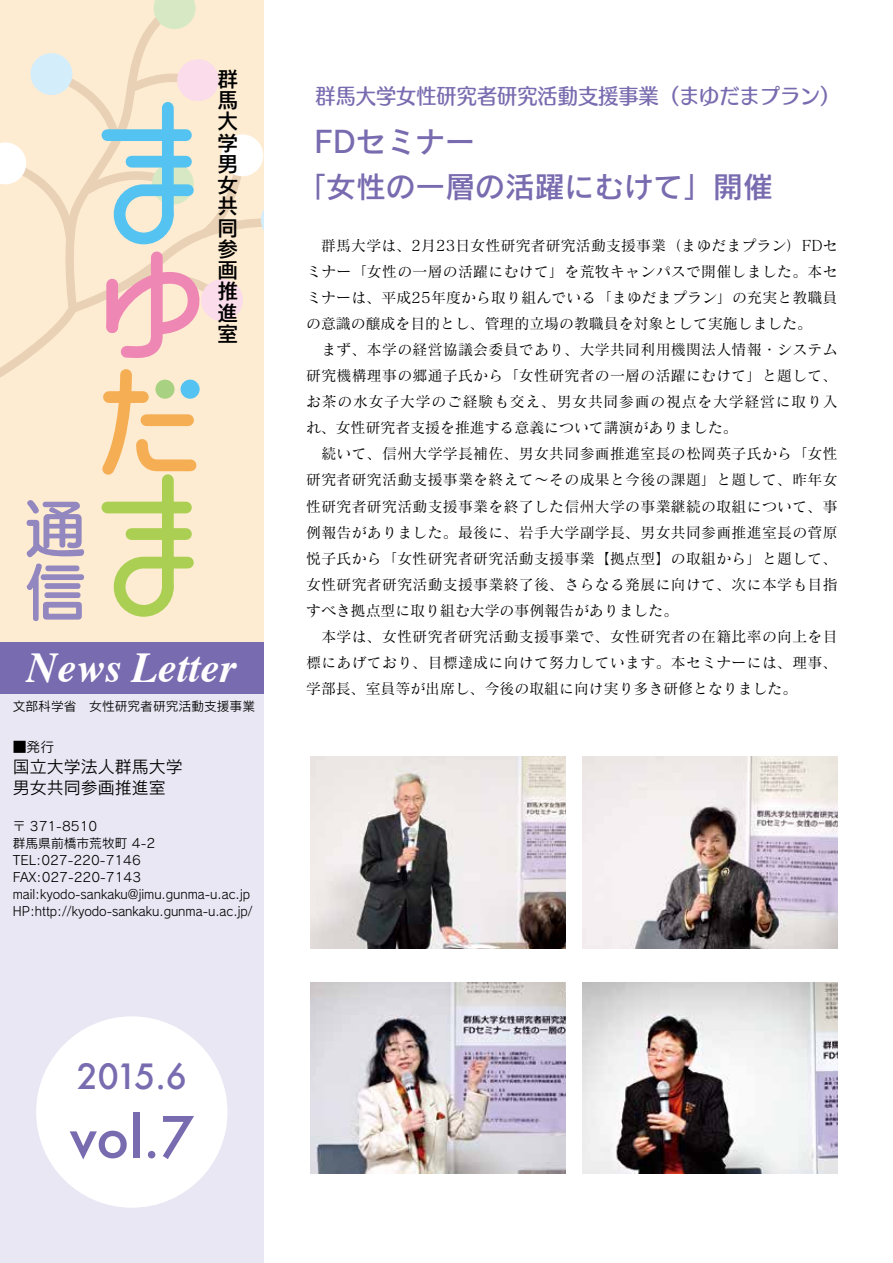
<style>
.page{position:relative;width:893px;height:1263px;background:#fff}
.page>*{position:absolute;margin:0;border:0;box-sizing:border-box;transform-origin:0 0}
.t1{font:63.75px "Seurat Pro DB";color:#9387bf}
.t2{font:500 55.35px "Futura";color:#796baf}
.t3{font:italic 700 42.45px "Times";color:#fff}
.t4{font:500 34.05px "Futura";color:#796baf}
.t5{font:29.7px/45.2px "Rodin Pro DB";color:#796baf}
.t6{font:21.3px "Humming Std D";color:#796baf;scale:.95 1}
.t7{font:21.3px "Rodin Pro DB";color:#000}
.t8{font:16.95px/21.3px "Rodin Pro M";color:#000}
.t9{font:14.85px/26.1px "Matisse Pro M";letter-spacing:.02em;color:#000}
.t10{font:13.8px "Rodin Pro M";color:#000}
.t11{font:12.75px/17px "Rodin Pro M";color:#000}
</style>
<div class="page">
<div style="left:0;top:621px;width:264px;height:642px;background:#e9e7f3"></div>
<div style="left:0;top:0;width:264px;height:642px;background:#feecd2"></div>
<div style="left:221px;top:134px;width:42px;height:42px;background:#fff;border-radius:50%"></div>
<svg style="left:261px;top:209px;width:3px;height:22px"></svg>
<div style="left:162px;top:480px;width:12px;height:106px;background:#aacf52"></div>
<div style="left:107px;top:502px;width:79px;height:11px;background:#aacf52"></div>
<div style="left:131px;top:528px;width:55px;height:12px;background:#aacf52"></div>
<svg style="left:113px;top:551px;width:81px;height:66px"></svg>
<svg style="left:0;top:0;width:249px;height:485px"></svg>
<div style="left:155px;top:380px;width:20px;height:19px;background:#a8d182;border-radius:50%"></div>
<div style="left:181px;top:380px;width:19px;height:19px;background:#54c3f1;border-radius:50%"></div>
<div style="left:0;top:642px;width:264px;height:51px;background:#796baf"></div>
<div style="left:36px;top:1016px;width:191px;height:192px;background:#fff;border-radius:50%"></div>
<img style="left:310px;top:757px;width:256px;height:191px">
<img style="left:310px;top:982px;width:256px;height:192px">
<img style="left:583px;top:757px;width:255px;height:191px">
<img style="left:583px;top:982px;width:255px;height:192px">
<h3 class="t7" style="left:217px;top:65px;width:23px">群</h3>
<h3 class="t7" style="left:217px;top:86px;width:23px">馬</h3>
<h3 class="t7" style="left:217px;top:107px;width:23px">大</h3>
<h3 class="t7" style="left:217px;top:128px;width:23px">学</h3>
<h3 class="t7" style="left:217px;top:150px;width:23px">男</h3>
<h3 class="t7" style="left:217px;top:171px;width:23px">女</h3>
<h3 class="t7" style="left:217px;top:192px;width:23px">共</h3>
<h3 class="t7" style="left:217px;top:213px;width:23px">同</h3>
<h3 class="t7" style="left:217px;top:235px;width:23px">参</h3>
<h1 class="t1" style="left:24px;top:486px;width:65px">通</h1>
<h1 class="t1" style="left:24px;top:550px;width:65px">信</h1>
<h3 class="t7" style="left:217px;top:256px;width:23px">画</h3>
<h3 class="t7" style="left:217px;top:277px;width:23px">推</h3>
<h3 class="t7" style="left:217px;top:299px;width:23px">進</h3>
<h3 class="t7" style="left:217px;top:320px;width:23px">室</h3>
<h3 class="t3" style="left:27px;top:628px;width:211px">News Letter</h3>
<p class="t11" style="left:13px;top:697px;width:244px">文部科学省　女性研究者研究活動支援事業</p>
<p class="t10" style="left:13px;top:738px;width:43px">■発行</p>
<p class="t8" style="left:13px;top:755px;width:172px">国立大学法人群馬大学男女共同参画推進室</p>
<p class="t11" style="left:13px;top:817px;width:241px">〒 371-8510<br>群馬県前橋市荒牧町 4-2<br>TEL:027-220-7146<br>FAX:027-220-7143 mail:kyodo-sankaku@jimu.gunma-u.ac.jp<br>HP:http://kyodo-sankaku.gunma-u.ac.jp/</p>
<h3 class="t6" style="left:315px;top:79px;width:554px">群馬大学女性研究者研究活動支援事業（まゆだまプラン）</h3>
<h3 class="t5" style="left:297px;top:118px;width:478px;text-indent:18px">FDセミナー<br>「女性の一層の活躍にむけて」開催</h3>
<p class="t9" style="left:306px;top:232px;width:533px">　群馬大学は、2月23日女性研究者研究活動支援事業（まゆだまプラン）FDセミナー「女性の一層の活躍にむけて」を荒牧キャンパスで開催しました。本セミナーは、平成25年度から取り組んでいる「まゆだまプラン」の充実と教職員の意識の醸成を目的とし、管理的立場の教職員を対象として実施しました。<br>　まず、本学の経営協議会委員であり、大学共同利用機関法人情報・システム研究機構理事の郷通子氏から「女性研究者の一層の活躍にむけて」と題して、お茶の水女子大学のご経験も交え、男女共同参画の視点を大学経営に取り入れ、女性研究者支援を推進する意義について講演がありました。<br>　続いて、信州大学学長補佐、男女共同参画推進室長の松岡英子氏から「女性研究者研究活動支援事業を終えて〜その成果と今後の課題」と題して、昨年女性研究者研究活動支援事業を終了した信州大学の事業継続の取組について、事例報告がありました。最後に、岩手大学副学長、男女共同参画推進室長の菅原悦子氏から「女性研究者研究活動支援事業【拠点型】の取組から」と題して、女性研究者研究活動支援事業終了後、さらなる発展に向けて、次に本学も目指すべき拠点型に取り組む大学の事例報告がありました。<br>　本学は、女性研究者研究活動支援事業で、女性研究者の在籍比率の向上を目標にあげており、目標達成に向けて努力しています。本セミナーには、理事、学部長、室員等が出席し、今後の取組に向け実り多き研修となりました。</p>
<h3 class="t4" style="left:77px;top:1053px;width:112px">2015.6</h3>
<h2 class="t2" style="left:69px;top:1099px;width:126px">vol.7</h2>
</div>
